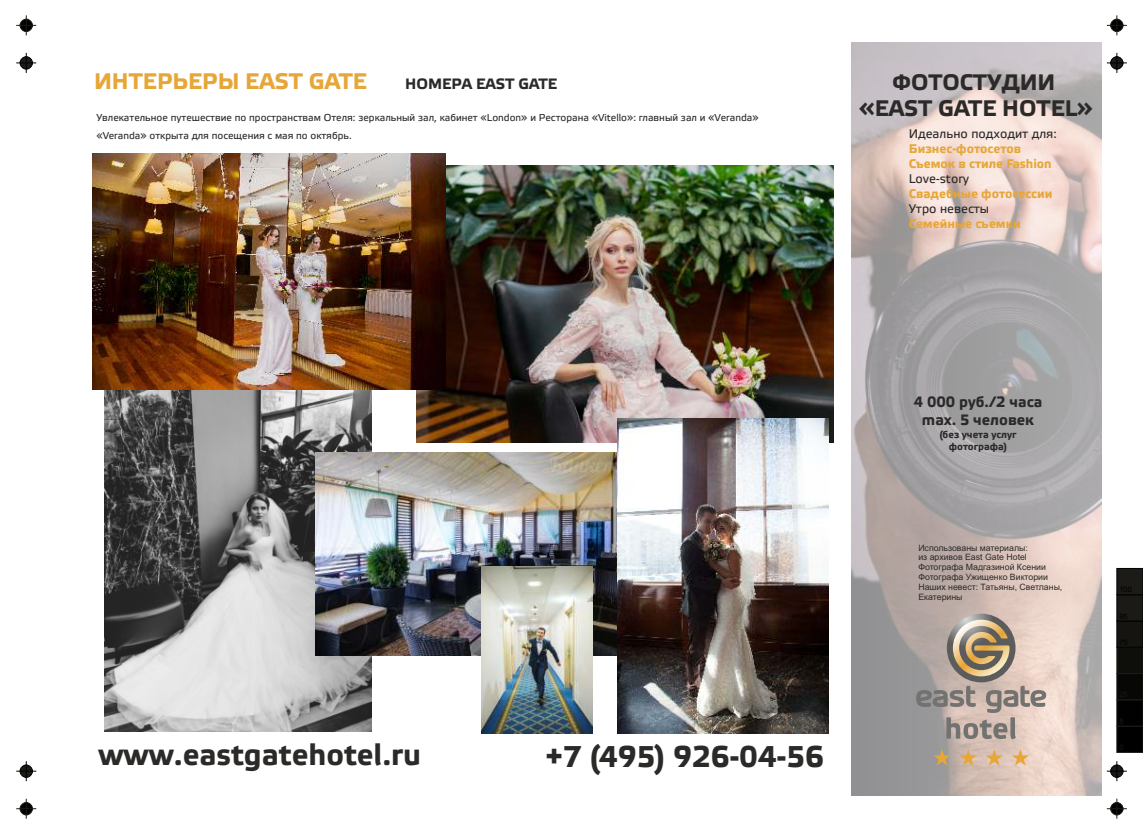
<style>
.page{position:relative;width:1143px;height:835px;background:#fff}
.page>*{position:absolute;margin:0;border:0;box-sizing:border-box;transform-origin:0 0}
.t1{font:30px "Etelka Bol";color:#2b2a29}
.t2{font:22.5px "Etelka Bol";color:#e6a638}
.t3{font:22.5px "Etelka Bol";color:#2b2a29}
.t4{font:22.38px "Etelka Bol";color:#2b2a29}
.t5{font:15px/18px "Etelka Bol";color:#2b2a29;text-align:center}
.t6{font:12.5px/15px "Etelka Bol";color:#e6a638}
.t7{font:12.5px "Etelka Reg";color:#2b2a29}
.t8{font:10px "Etelka Reg";color:#2b2a29}
.t9{font:10px/12px "Etelka Bol";color:#2b2a29;text-align:center}
.t10{font:8.75px/9.8px "Arial";color:#2b2a29}
</style>
<div class="page">
<img style="left:851px;top:42px;width:250px;height:753px">
<svg style="left:946px;top:613px;width:69px;height:69px"></svg>
<svg style="left:952px;top:619px;width:57px;height:57px;background:#ab9a7b"></svg>
<svg style="left:916px;top:685px;width:130px;height:54px;background:#b2a59f"></svg>
<svg style="left:933px;top:748px;width:17px;height:17px"></svg>
<svg style="left:959px;top:748px;width:17px;height:17px"></svg>
<svg style="left:985px;top:748px;width:17px;height:17px"></svg>
<svg style="left:1011px;top:748px;width:18px;height:17px"></svg>
<img style="left:105px;top:389px;width:266px;height:341px">
<img style="left:315px;top:452px;width:303px;height:203px">
<img style="left:481px;top:566px;width:112px;height:167px">
<img style="left:416px;top:165px;width:417px;height:277px">
<img style="left:92px;top:154px;width:353px;height:235px">
<img style="left:618px;top:418px;width:210px;height:315px">
<svg style="left:16px;top:798px;width:20px;height:20px"></svg>
<svg style="left:16px;top:15px;width:20px;height:20px"></svg>
<svg style="left:1106px;top:15px;width:20px;height:20px"></svg>
<svg style="left:1106px;top:798px;width:20px;height:20px"></svg>
<svg style="left:16px;top:761px;width:20px;height:19px"></svg>
<svg style="left:16px;top:53px;width:20px;height:20px"></svg>
<svg style="left:1106px;top:53px;width:20px;height:20px"></svg>
<svg style="left:1106px;top:761px;width:20px;height:19px"></svg>
<div style="left:1116px;top:725px;width:26px;height:27px;background:#000;border:1px solid #1c1b17"></div>
<div style="left:1116px;top:699px;width:26px;height:27px;background:#010101;border:1px solid #1c1b17"></div>
<div style="left:1116px;top:673px;width:26px;height:26px;background:#070706;border:1px solid #1c1b17"></div>
<div style="left:1116px;top:646px;width:26px;height:27px;background:#0e0e0b;border:1px solid #1c1b17"></div>
<div style="left:1116px;top:620px;width:26px;height:27px;background:#151411;border:1px solid #000"></div>
<div style="left:1116px;top:594px;width:26px;height:27px;background:#1b1a16;border:1px solid #000"></div>
<div style="left:1116px;top:568px;width:26px;height:26px;background:#1c1b17;border:1px solid #000"></div>
<h2 class="t2" style="left:94px;top:72px;width:274px">ИНТЕРЬЕРЫ EAST GATE</h2>
<h3 class="t5" style="left:405px;top:76px;width:153px">НОМЕРА EAST GATE</h3>
<p class="t8" style="left:96px;top:113px;width:663px">Увлекательное путешествие по пространствам Отеля: зеркальный зал, кабинет «London» и Ресторана «Vitello»: главный зал и «Veranda»</p>
<p class="t8" style="left:96px;top:131px;width:257px">«Veranda» открыта для посещения с мая по октябрь.</p>
<h3 class="t4" style="left:892px;top:73px;width:164px">ФОТОСТУДИИ</h3>
<h2 class="t3" style="left:858px;top:99px;width:236px">«EAST GATE HOTEL»</h2>
<p class="t7" style="left:908px;top:129px;width:150px">Идеально подходит для:</p>
<p class="t6" style="left:908px;top:142px;width:144px">Бизнес-фотосетов<br>Съемок в стиле Fashion</p>
<p class="t7" style="left:908px;top:174px;width:62px">Love-story</p>
<p class="t6" style="left:908px;top:187px;width:145px">Свадебные фотосессии</p>
<p class="t7" style="left:908px;top:204px;width:82px">Утро невесты</p>
<p class="t6" style="left:908px;top:217px;width:114px">Семейные съемки</p>
<h1 class="t1" style="left:98px;top:742px;width:324px">www.eastgatehotel.ru</h1>
<h1 class="t1" style="left:546px;top:743px;width:280px">+7 (495) 926-04-56</h1>
<h3 class="t5" style="left:913px;top:393px;width:130px">4 000 руб./2 часа max. 5 человек</h3>
<p class="t9" style="left:939px;top:429px;width:79px">(без учета услуг фотографа)</p>
<p class="t10" style="left:918px;top:543px;width:145px">Использованы материалы:<br>из архивов East Gate Hotel<br>Фотографа Мадгазиной Ксении<br>Фотографа Ужищенко Виктории<br>Наших невест: Татьяны, Светланы,<br>Екатерины</p>
</div>
